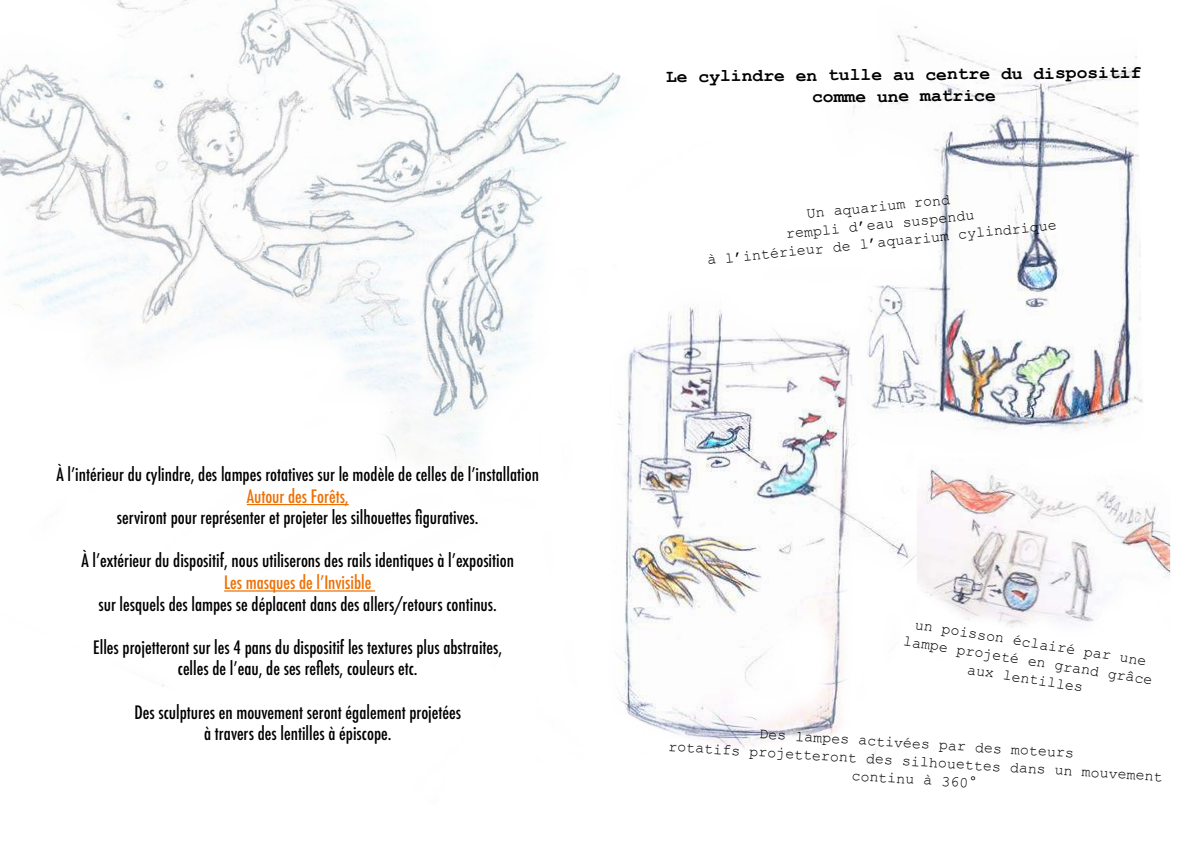
<style>
.page{position:relative;width:1191px;height:842px;background:#fff}
.page>*{position:absolute;margin:0;border:0;box-sizing:border-box;transform-origin:0 0}
.t1{font:500 condensed 18px/21.6px "Futura";color:#000;text-align:center}
.t2{font:700 18px/21.6px "Courier New";color:#000;text-align:center}
.t3{font:500 condensed 18px "Futura";color:#ed7004}
.t4{font:15px/18px "Courier New";color:#000;text-align:center}
</style>
<div class="page">
<img style="left:0;top:0;width:621px;height:687px">
<img style="left:853px;top:26px;width:290px;height:404px">
<img style="left:534px;top:263px;width:427px;height:502px">
<img style="left:916px;top:458px;width:254px;height:212px">
<hr style="left:247px;top:504px;width:102px;height:1px;background:#ed7004">
<hr style="left:224px;top:590px;width:151px;height:2px;background:#ed7004">
<p class="t1" style="left:56px;top:464px;width:484px">À l’intérieur du cylindre, des lampes rotatives sur le modèle de celles de l’installation</p>
<p class="t3" style="left:247px;top:484px;width:103px">Autour des Forêts,</p>
<p class="t1" style="left:117px;top:507px;width:363px">serviront pour représenter et projeter les silhouettes figuratives.</p>
<p class="t1" style="left:81px;top:550px;width:434px">À l’extérieur du dispositif, nous utiliserons des rails identiques à l’exposition</p>
<p class="t3" style="left:224px;top:571px;width:149px">Les masques de l’Invisible</p>
<p class="t1" style="left:98px;top:593px;width:400px">sur lesquels des lampes se déplacent dans des allers/retours continus.</p>
<p class="t1" style="left:93px;top:636px;width:410px">Elles projetteront sur les 4 pans du dispositif les textures plus abstraites, celles de l’eau, de ses reflets, couleurs etc.</p>
<p class="t1" style="left:134px;top:701px;width:328px">Des sculptures en mouvement seront également projetées à travers des lentilles à épiscope.</p>
<p class="t2" style="left:666px;top:67px;width:477px;rotate:-1deg">Le cylindre en tulle au centre du dispositif comme une matrice</p>
<p class="t4" style="left:702px;top:215px;width:352px;rotate:-6deg">Un aquarium rond<br>rempli d’eau suspendu<br>à l’intérieur de l’aquarium cylindrique</p>
<p class="t4" style="left:908px;top:613px;width:253px;rotate:9deg">un poisson éclairé par une lampe projeté en grand grâce aux lentilles</p>
<p class="t4" style="left:670px;top:721px;width:496px;rotate:3deg">Des lampes activées par des moteurs<br>rotatifs projetteront des silhouettes dans un mouvement continu à 360°</p>
</div>
